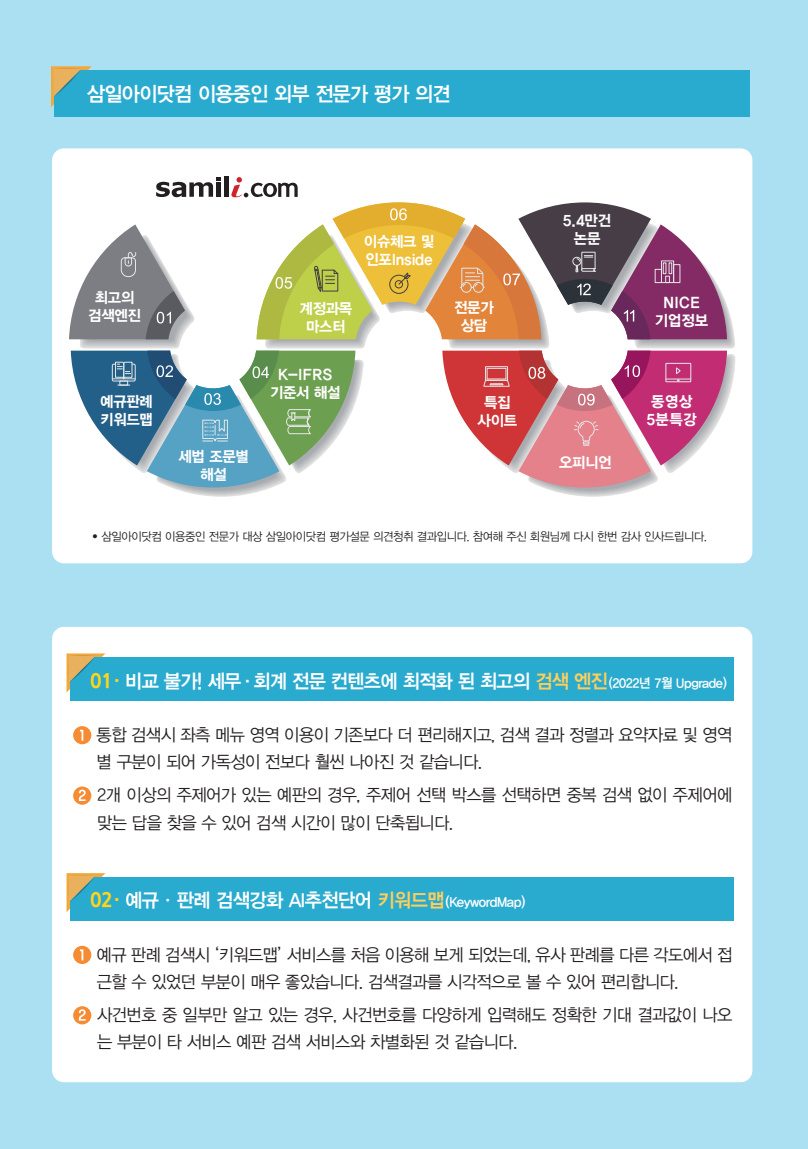
<style>
.page{position:relative;width:808px;height:1149px;background:#fff}
.page>*{position:absolute;margin:0;border:0;box-sizing:border-box;transform-origin:0 0}
.t1{font:20.4px "YDIYGO340";letter-spacing:-.03em;color:#fff;scale:.96 1}
.t2{font:19.5px "YDIYGO340";letter-spacing:-.03em;color:#fff;scale:.96 1}
.t3{font:17.25px/27px "YDIYGO320";letter-spacing:-.03em;color:#231f20;scale:.96 1}
.t4{font:15px/18px "YDIYGO350";letter-spacing:-.02em;color:#fff;text-align:center}
.t5{font:15px/18px "YDIYGO350";letter-spacing:.005em;color:#fff;text-align:center}
.t6{font:15px/18px "YDIYGO350";letter-spacing:.015em;color:#fff;text-align:center}
.t7{font:11.7px "YDIYGO320";letter-spacing:-.03em;color:#231f20;scale:.96 1}
.s1{font-size:5.85px}
.s2{font-family:"Nanum Gothic OTF Extra";font-weight:700;color:#fed41d}
.s3{color:#fecf5c}
.s4{font-size:13.05px}
.s5{font-size:13.5px}
.s6{font-family:"Ko Pub World Dotum";font-weight:500}
</style>
<div class="page">
<div style="left:0;top:0;width:808px;height:1148px;background:#abe0f2"></div>
<div style="left:52px;top:148px;width:700px;height:415px;background:#fff;border-radius:12px"></div>
<div style="left:55px;top:70px;width:695px;height:46px;background:#29aacf"></div>
<svg style="left:51px;top:66px;width:41px;height:41px"></svg>
<div style="left:52px;top:626px;width:700px;height:455px;background:#fff;border-radius:12px"></div>
<div style="left:73px;top:726px;width:18px;height:18px;background:#f58b32;border-radius:50%"></div>
<svg style="left:80px;top:729px;width:3px;height:11px"></svg>
<svg style="left:73px;top:786px;width:18px;height:18px"></svg>
<svg style="left:79px;top:789px;width:7px;height:11px"></svg>
<svg style="left:73px;top:945px;width:18px;height:18px"></svg>
<svg style="left:80px;top:949px;width:3px;height:11px"></svg>
<svg style="left:73px;top:1005px;width:18px;height:19px"></svg>
<svg style="left:79px;top:1008px;width:7px;height:12px"></svg>
<div style="left:70px;top:657px;width:664px;height:43px;background:#29aacf"></div>
<svg style="left:67px;top:653px;width:38px;height:39px"></svg>
<div style="left:70px;top:876px;width:664px;height:44px;background:#29aacf"></div>
<svg style="left:67px;top:873px;width:38px;height:38px"></svg>
<svg style="left:69px;top:177px;width:666px;height:319px"></svg>
<p class="t1" style="left:87px;top:82px;width:380px">삼일아이닷컴 이용중인 외부 전문가 평가 의견</p>
<p class="t4" style="left:88px;top:289px;width:54px">최고의 검색엔진</p>
<p class="t4" style="left:100px;top:392px;width:54px;text-align:left">예규판례 키워드맵</p>
<p class="t4" style="left:178px;top:447px;width:72px">세법 조문별 해설</p>
<p class="t4" style="left:364px;top:233px;width:72px;text-align:left">이슈체크 및 인포Inside</p>
<p class="t4" style="left:300px;top:300px;width:54px">계정과목 마스터</p>
<p class="t5" style="left:270px;top:366px;width:72px">K-IFRS 기준서 해설</p>
<p class="t4" style="left:454px;top:299px;width:41px">전문가 상담</p>
<p class="t4" style="left:478px;top:393px;width:41px">특집 사이트</p>
<p class="t4" style="left:563px;top:212px;width:50px">5.4만건 논문</p>
<p class="t4" style="left:559px;top:454px;width:54px">오피니언</p>
<p class="t6" style="left:655px;top:294px;width:55px">NICE 기업정보</p>
<p class="t4" style="left:647px;top:393px;width:51px;text-align:left">동영상<br>5분특강</p>
<p class="t7" style="left:92px;top:529px;width:642px"><span class="s1">●</span> 삼일아이닷컴 이용중인 전문가 대상 삼일아이닷컴 평가설문 의견청취 결과입니다. 참여해 주신 회원님께 다시 한번 감사 인사드립니다.</p>
<p class="t2" style="left:90px;top:669px;width:665px"><span class="s2">01·</span> 비교 불가! 세무·회계 전문 컨텐츠에 최적화 된 최고의 <span class="s3">검색 엔진</span><span class="s4">(2022년 7월 Upgrade)</span></p>
<p class="t3" style="left:97px;top:721px;width:664px">통합 검색시 좌측 메뉴 영역 이용이 기존보다 더 편리해지고, 검색 결과 정렬과 요약자료 및 영역 별 구분이 되어 가독성이 전보다 훨씬 나아진 것 같습니다.</p>
<p class="t3" style="left:97px;top:781px;width:663px">2개 이상의 주제어가 있는 예판의 경우, 주제어 선택 박스를 선택하면 중복 검색 없이 주제어에 맞는 답을 찾을 수 있어 검색 시간이 많이 단축됩니다.</p>
<p class="t2" style="left:90px;top:889px;width:455px"><span class="s2">02·</span> 예규ㆍ판례 검색강화 AI추천단어 <span class="s3">키워드맵</span><span class="s5">(KeywordMap)</span></p>
<p class="t3" style="left:97px;top:941px;width:664px">예규 판례 검색시 <span class="s6">‘</span>키워드맵<span class="s6">’</span> 서비스를 처음 이용해 보게 되었는데, 유사 판례를 다른 각도에서 접 근할 수 있었던 부분이 매우 좋았습니다. 검색결과를 시각적으로 볼 수 있어 편리합니다.</p>
<p class="t3" style="left:97px;top:1001px;width:663px">사건번호 중 일부만 알고 있는 경우, 사건번호를 다양하게 입력해도 정확한 기대 결과값이 나오 는 부분이 타 서비스 예판 검색 서비스와 차별화된 것 같습니다.</p>
</div>
